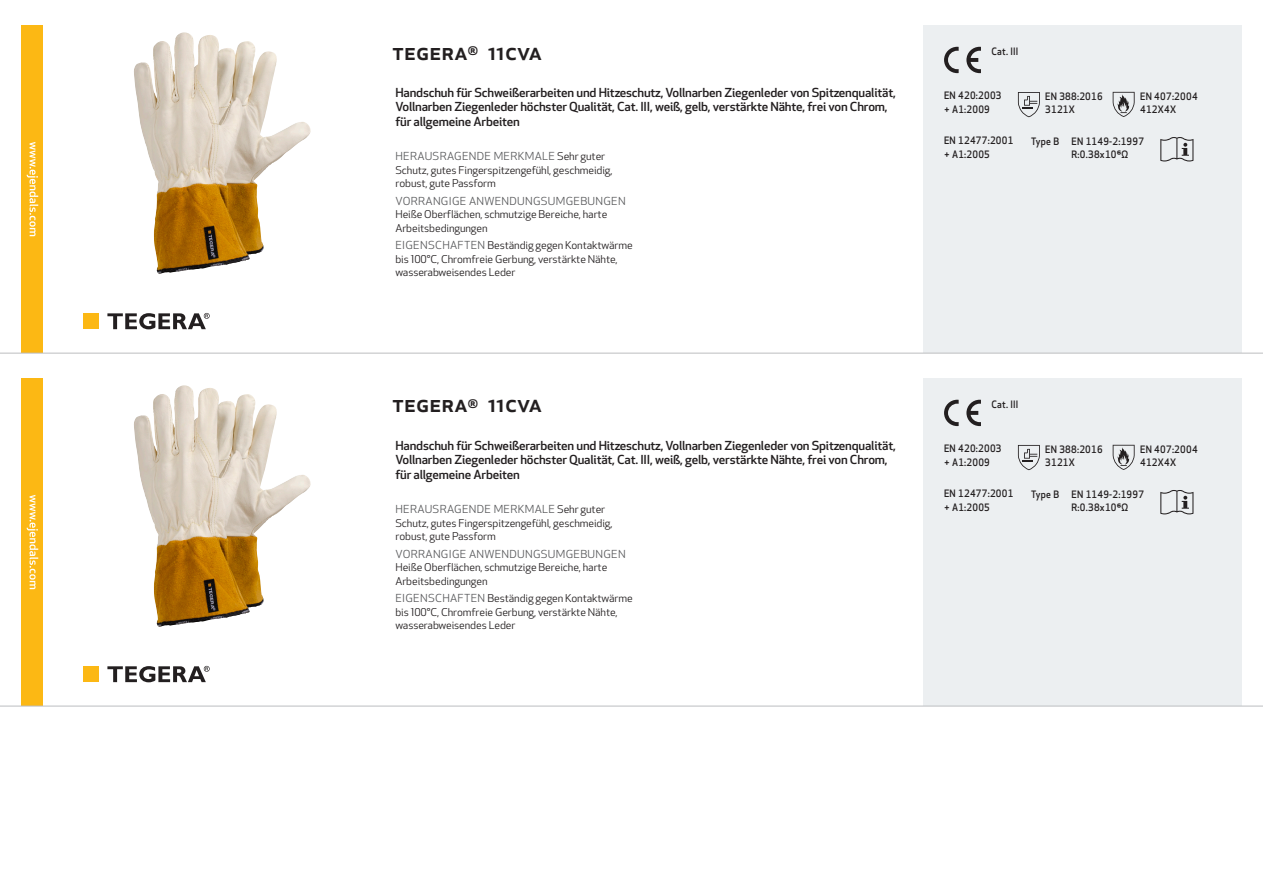
<style>
.page{position:relative;width:1263px;height:893px;background:#fff}
.page>*{position:absolute;margin:0;border:0;box-sizing:border-box;transform-origin:0 0}
.Produkt_namn{font:500 24px "Apex New";color:#231f20}
.Ingress{font:500 12.15px/14.2px "Apex New";letter-spacing:-.015em;color:#231f20;scale:1.06 1}
.Funktion{font:10.8px "Apex New";letter-spacing:.025em;color:#57585a;scale:1.06 1}
.Funktion-2{font:10.5px/13.8px "Apex New";letter-spacing:-.01em;color:#231f20;scale:1.06 1}
.PictogramText{font:500 10.05px/13.5px "Apex New";letter-spacing:.025em;color:#231f20;scale:.95 1}
.beskrivning__fr{font:500 10.05px "Apex New";letter-spacing:.025em;color:#231f20;scale:.95 1}
.s1{font-size:10.5px;color:#231f20}
.s2{font-size:10.8px;color:#57585a}
</style>
<div class="page">
<img style="left:134px;top:32px;width:116px;height:242px">
<div style="left:83px;top:313px;width:16px;height:16px;background:#fcb814"></div>
<svg style="left:107px;top:313px;width:103px;height:16px"></svg>
<div style="left:21px;top:26px;width:22px;height:327px;background:#fcb814"></div>
<svg style="left:27px;top:142px;width:11px;height:94px"></svg>
<div style="left:923px;top:26px;width:319px;height:327px;background:#eceff1"></div>
<svg style="left:966px;top:47px;width:15px;height:26px"></svg>
<svg style="left:944px;top:47px;width:15px;height:26px"></svg>
<svg style="left:1018px;top:92px;width:22px;height:25px"></svg>
<svg style="left:1113px;top:92px;width:21px;height:25px"></svg>
<svg style="left:1160px;top:137px;width:33px;height:24px"></svg>
<img style="left:134px;top:385px;width:116px;height:242px">
<div style="left:83px;top:666px;width:16px;height:16px;background:#fcb814"></div>
<svg style="left:107px;top:666px;width:103px;height:16px"></svg>
<div style="left:21px;top:378px;width:22px;height:328px;background:#fcb814"></div>
<svg style="left:27px;top:495px;width:11px;height:94px"></svg>
<div style="left:923px;top:378px;width:319px;height:328px;background:#eceff1"></div>
<svg style="left:966px;top:400px;width:15px;height:26px"></svg>
<svg style="left:944px;top:400px;width:15px;height:26px"></svg>
<svg style="left:1018px;top:445px;width:22px;height:25px"></svg>
<svg style="left:1113px;top:445px;width:21px;height:25px"></svg>
<svg style="left:1160px;top:490px;width:33px;height:24px"></svg>
<hr style="left:0;top:353px;width:1263px;height:1px;background:#bcbdc0">
<hr style="left:0;top:706px;width:1263px;height:1px;background:#bcbdc0">
<p class="Produkt_namn" style="left:392px;top:35px;width:151px">TEGERA<sup>®</sup> 11CVA</p>
<p class="Ingress" style="left:395px;top:85px;width:473px">Handschuh für Schweißerarbeiten und Hitzeschutz, Vollnarben Ziegenleder von Spitzenqualität,<br>Vollnarben Ziegenleder höchster Qualität, Cat. III, weiß, gelb, verstärkte Nähte, frei von Chrom, für allgemeine Arbeiten</p>
<p class="Funktion" style="left:395px;top:149px;width:199px">HERAUSRAGENDE MERKMALE <span class="s1">Sehr guter</span></p>
<p class="Funktion-2" style="left:395px;top:163px;width:206px">Schutz, gutes Fingerspitzengefühl, geschmeidig, robust, gute Passform</p>
<p class="Funktion" style="left:395px;top:194px;width:219px">VORRANGIGE ANWENDUNGSUMGEBUNGEN</p>
<p class="Funktion-2" style="left:395px;top:207px;width:201px">Heiße Oberflächen, schmutzige Bereiche, harte<br>Arbeitsbedingungen</p>
<p class="Funktion-2" style="left:395px;top:239px;width:225px"><span class="s2">EIGENSCHAFTEN</span> Beständig gegen Kontaktwärme bis 100°C, Chromfreie Gerbung, verstärkte Nähte, wasserabweisendes Leder</p>
<p class="Produkt_namn" style="left:392px;top:388px;width:151px">TEGERA<sup>®</sup> 11CVA</p>
<p class="Ingress" style="left:395px;top:438px;width:473px">Handschuh für Schweißerarbeiten und Hitzeschutz, Vollnarben Ziegenleder von Spitzenqualität,<br>Vollnarben Ziegenleder höchster Qualität, Cat. III, weiß, gelb, verstärkte Nähte, frei von Chrom, für allgemeine Arbeiten</p>
<p class="Funktion" style="left:395px;top:502px;width:199px">HERAUSRAGENDE MERKMALE <span class="s1">Sehr guter</span></p>
<p class="Funktion-2" style="left:395px;top:516px;width:206px">Schutz, gutes Fingerspitzengefühl, geschmeidig, robust, gute Passform</p>
<p class="Funktion" style="left:395px;top:547px;width:219px">VORRANGIGE ANWENDUNGSUMGEBUNGEN</p>
<p class="Funktion-2" style="left:395px;top:560px;width:201px">Heiße Oberflächen, schmutzige Bereiche, harte<br>Arbeitsbedingungen</p>
<p class="Funktion-2" style="left:395px;top:591px;width:225px"><span class="s2">EIGENSCHAFTEN</span> Beständig gegen Kontaktwärme bis 100°C, Chromfreie Gerbung, verstärkte Nähte, wasserabweisendes Leder</p>
<p class="PictogramText" style="left:991px;top:44px;width:30px">Cat. III</p>
<p class="PictogramText" style="left:944px;top:89px;width:62px">EN 420:2003 + A1:2009</p>
<p class="PictogramText" style="left:1045px;top:89px;width:62px">EN 388:2016</p>
<p class="PictogramText" style="left:1045px;top:102px;width:33px">3121X</p>
<p class="PictogramText" style="left:1140px;top:89px;width:62px">EN 407:2004</p>
<p class="PictogramText" style="left:1140px;top:102px;width:40px">412X4X</p>
<p class="PictogramText" style="left:944px;top:134px;width:75px">EN 12477:2001 + A1:2005</p>
<p class="beskrivning__fr" style="left:1031px;top:134px;width:31px">Type B</p>
<p class="beskrivning__fr" style="left:1071px;top:134px;width:78px">EN 1149-2:1997</p>
<p class="PictogramText" style="left:1071px;top:147px;width:61px">R:0.38x10⁶Ω</p>
<p class="PictogramText" style="left:991px;top:397px;width:30px">Cat. III</p>
<p class="PictogramText" style="left:944px;top:442px;width:62px">EN 420:2003 + A1:2009</p>
<p class="PictogramText" style="left:1045px;top:442px;width:62px">EN 388:2016</p>
<p class="PictogramText" style="left:1045px;top:455px;width:33px">3121X</p>
<p class="PictogramText" style="left:1140px;top:442px;width:62px">EN 407:2004</p>
<p class="PictogramText" style="left:1140px;top:455px;width:40px">412X4X</p>
<p class="PictogramText" style="left:944px;top:487px;width:75px">EN 12477:2001 + A1:2005</p>
<p class="beskrivning__fr" style="left:1031px;top:487px;width:31px">Type B</p>
<p class="beskrivning__fr" style="left:1071px;top:487px;width:78px">EN 1149-2:1997</p>
<p class="PictogramText" style="left:1071px;top:500px;width:61px">R:0.38x10⁶Ω</p>
</div>
